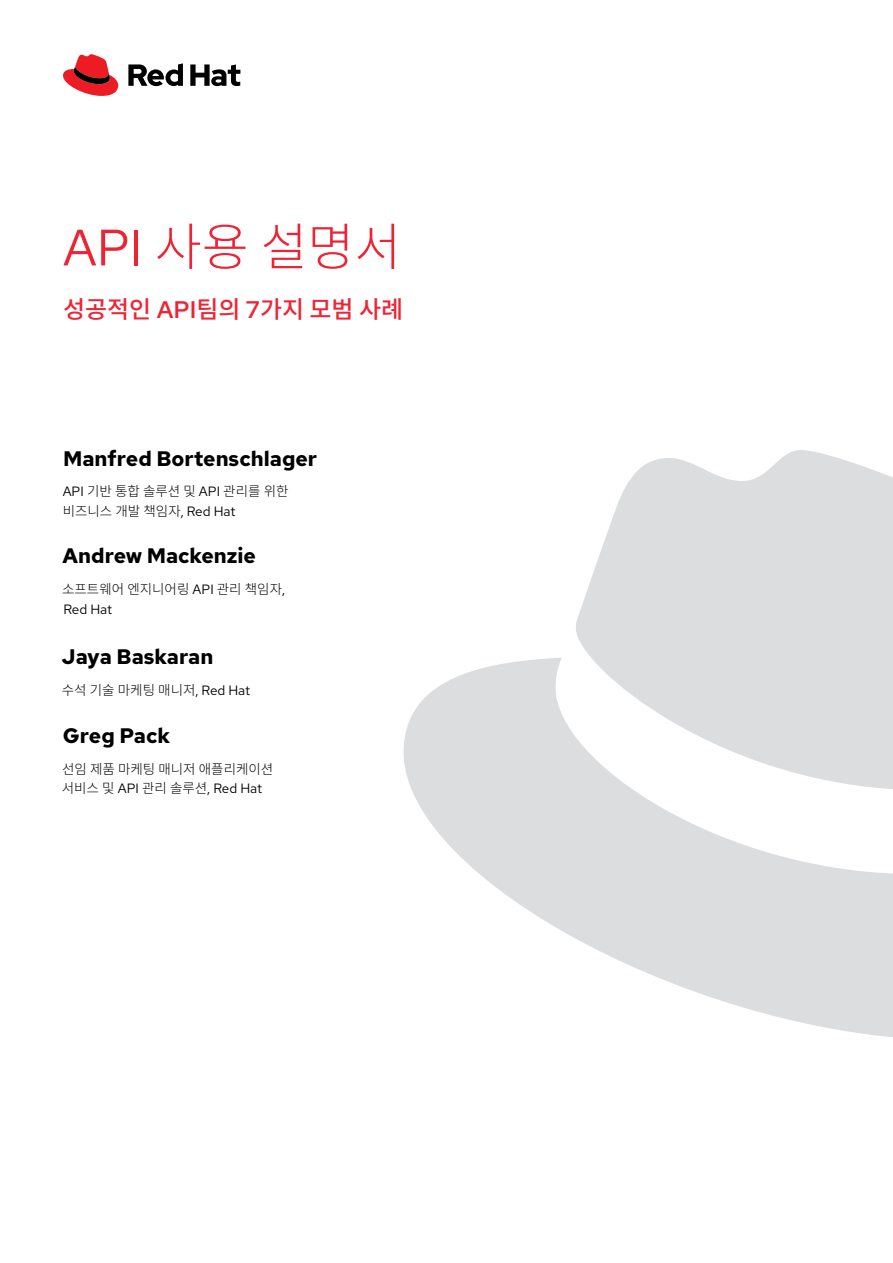
<style>
.page{position:relative;width:893px;height:1263px;background:#fff}
.page>*{position:absolute;margin:0;border:0;box-sizing:border-box;transform-origin:0 0}
.t1{font:300 51px "Noto Sans KR";color:#ee2434}
.t2{font:500 24px "Noto Sans KR";color:#ee2434}
.t3{font:700 21px "Red Hat Text";color:#000}
.t4{font:300 13.5px/19.5px "Noto Sans KR";color:#000}
.t5{font:13.5px "Red Hat Text";letter-spacing:-.01em;color:#000}
.s1{font-family:"Red Hat Text";font-weight:400}
.s2{font-family:"Red Hat Text"}
.s3{font-family:"Noto Sans KR";font-weight:300}
</style>
<div class="page">
<svg style="left:404px;top:450px;width:489px;height:587px;fill:#dcddde"></svg>
<svg style="left:63px;top:54px;width:55px;height:42px"></svg>
<svg style="left:128px;top:63px;width:112px;height:23px"></svg>
<h1 class="t1" style="left:63px;top:218px;width:340px"><span class="s1">API</span> 사용 설명서</h1>
<h2 class="t2" style="left:63px;top:295px;width:342px">성공적인 <span class="s2">API</span>팀의 <span class="s2">7</span>가지 모범 사례</h2>
<h3 class="t3" style="left:63px;top:444px;width:256px">Manfred Bortenschlager</h3>
<p class="t4" style="left:63px;top:482px;width:227px"><span class="s1">API</span> 기반 통합 솔루션 및 <span class="s1">API</span> 관리를 위한 비즈니스 개발 책임자<span class="s1">, Red Hat</span></p>
<h3 class="t3" style="left:63px;top:542px;width:195px">Andrew Mackenzie</h3>
<p class="t4" style="left:62px;top:580px;width:224px">소프트웨어 엔지니어링 <span class="s1">API</span> 관리 책임자<span class="s1">,</span></p>
<p class="t5" style="left:64px;top:600px;width:50px">Red Hat</p>
<h3 class="t3" style="left:62px;top:642px;width:153px">Jaya Baskaran</h3>
<p class="t4" style="left:62px;top:680px;width:190px">수석 기술 마케팅 매니저<span class="s1">, Red Hat</span></p>
<h3 class="t3" style="left:63px;top:722px;width:109px">Greg Pack</h3>
<p class="t4" style="left:62px;top:759px;width:213px">선임 제품 마케팅 매니저 애플리케이션</p>
<p class="t5" style="left:62px;top:780px;width:202px"><span class="s3">서비스 및</span> API <span class="s3">관리 솔루션</span>, Red Hat</p>
</div>
